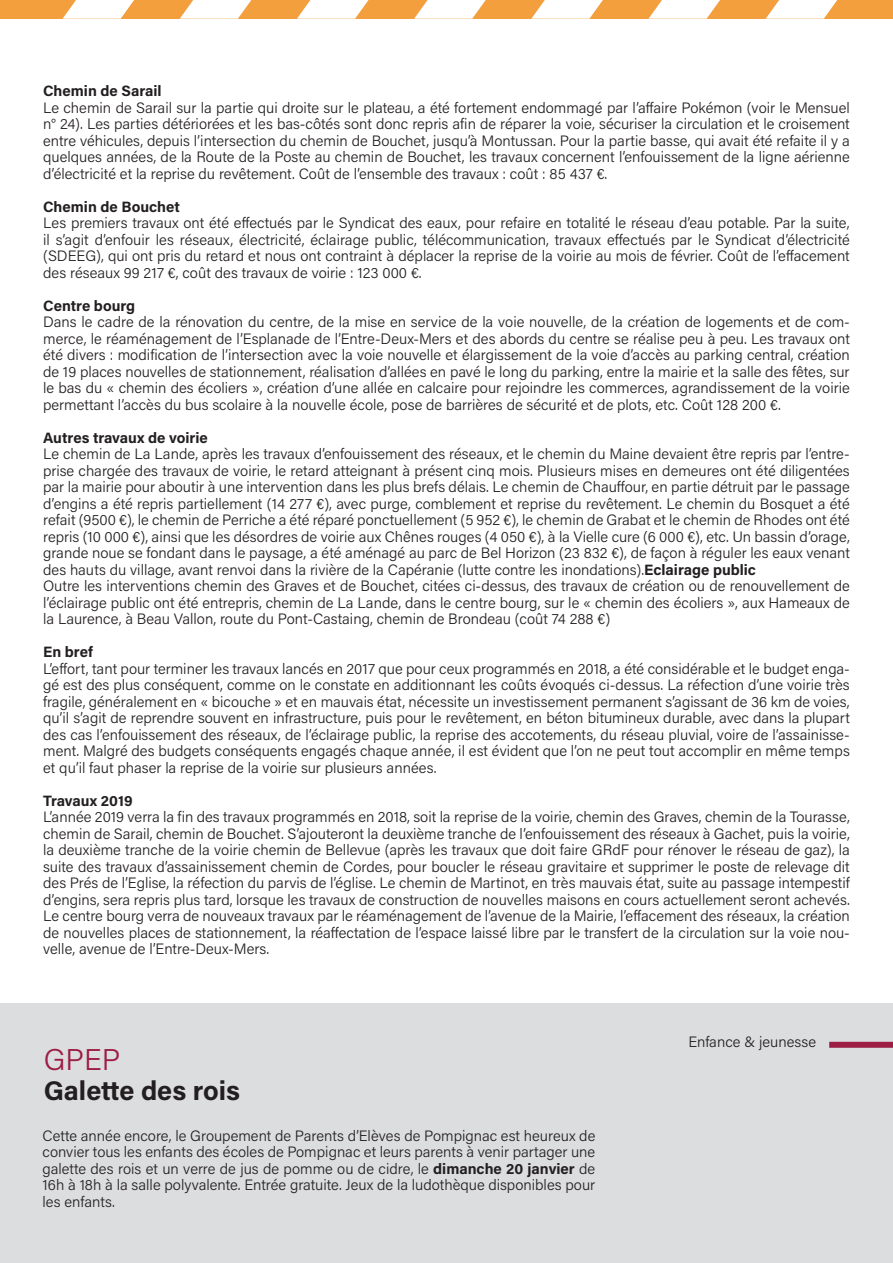
<style>
.page{position:relative;width:893px;height:1263px;background:#fff}
.page>*{position:absolute;margin:0;border:0;box-sizing:border-box;transform-origin:0 0}
.t1{font:300 30px "Acumin Pro";color:#9c1e44}
.t2{font:700 27px "Acumin Pro";color:#231f20}
.t3{font:300 15px/16.5px "Acumin Pro";color:#231f20;text-align:justify}
.t4{font:700 15px "Acumin Pro";color:#231f20}
.s1{font-weight:700}
</style>
<div class="page">
<div style="left:0;top:1003px;width:893px;height:260px;background:#dcdddf"></div>
<div style="left:829px;top:1042px;width:64px;height:6px;background:#9c1e44"></div>
<div style="left:0;top:0;width:893px;height:19px;background:#f39f3e"></div>
<svg style="left:63px;top:0;width:774px;height:19px"></svg>
<p class="t4" style="left:43px;top:80px;width:120px">Chemin de Sarail</p>
<p class="t3" style="left:43px;top:98px;width:808px">Le chemin de Sarail sur la partie qui droite sur le plateau, a été fortement endommagé par l’affaire Pokémon (voir le Mensuel n° 24). Les parties détériorées et les bas-côtés sont donc repris afin de réparer la voie, sécuriser la circulation et le croisement entre véhicules, depuis l’intersection du chemin de Bouchet, jusqu’à Montussan. Pour la partie basse, qui avait été refaite il y a quelques années, de la Route de la Poste au chemin de Bouchet, les travaux concernent l’enfouissement de la ligne aérienne d’électricité et la reprise du revêtement. Coût de l’ensemble des travaux : coût : 85 437 €.</p>
<p class="t4" style="left:43px;top:196px;width:138px">Chemin de Bouchet</p>
<p class="t3" style="left:43px;top:214px;width:808px">Les premiers travaux ont été effectués par le Syndicat des eaux, pour refaire en totalité le réseau d’eau potable. Par la suite, il s’agit d’enfouir les réseaux, électricité, éclairage public, télécommunication, travaux effectués par le Syndicat d’électricité (SDEEG), qui ont pris du retard et nous ont contraint à déplacer la reprise de la voirie au mois de février. Coût de l’effacement des réseaux 99 217 €, coût des travaux de voirie : 123 000 €.</p>
<p class="t4" style="left:43px;top:295px;width:94px">Centre bourg</p>
<p class="t3" style="left:43px;top:313px;width:808px">Dans le cadre de la rénovation du centre, de la mise en service de la voie nouvelle, de la création de logements et de com&shy;merce, le réaménagement de l’Esplanade de l’Entre-Deux-Mers et des abords du centre se réalise peu à peu. Les travaux ont été divers : modification de l’intersection avec la voie nouvelle et élargissement de la voie d’accès au parking central, création de 19 places nouvelles de stationnement, réalisation d’allées en pavé le long du parking, entre la mairie et la salle des fêtes, sur le bas du « chemin des écoliers », création d’une allée en calcaire pour rejoindre les commerces, agrandissement de la voirie permettant l’accès du bus scolaire à la nouvelle école, pose de barrières de sécurité et de plots, etc. Coût 128 200 €.</p>
<p class="t4" style="left:43px;top:427px;width:166px">Autres travaux de voirie</p>
<p class="t3" style="left:43px;top:445px;width:808px">Le chemin de La Lande, après les travaux d’enfouissement des réseaux, et le chemin du Maine devaient être repris par l’entre&shy;prise chargée des travaux de voirie, le retard atteignant à présent cinq mois. Plusieurs mises en demeures ont été diligentées par la mairie pour aboutir à une intervention dans les plus brefs délais. Le chemin de Chauffour, en partie détruit par le passage d’engins a été repris partiellement (14 277 €), avec purge, comblement et reprise du revêtement. Le chemin du Bosquet a été refait (9500 €), le chemin de Perriche a été réparé ponctuellement (5 952 €), le chemin de Grabat et le chemin de Rhodes ont été repris (10 000 €), ainsi que les désordres de voirie aux Chênes rouges (4 050 €), à la Vielle cure (6 000 €), etc. Un bassin d’orage, grande noue se fondant dans le paysage, a été aménagé au parc de Bel Horizon (23 832 €), de façon à réguler les eaux venant des hauts du village, avant renvoi dans la rivière de la Capéranie (lutte contre les inondations).<span class="s1">Eclairage public</span></p>
<p class="t3" style="left:43px;top:577px;width:808px">Outre les interventions chemin des Graves et de Bouchet, citées ci-dessus, des travaux de création ou de renouvellement de l’éclairage public ont été entrepris, chemin de La Lande, dans le centre bourg, sur le « chemin des écoliers », aux Hameaux de la Laurence, à Beau Vallon, route du Pont-Castaing, chemin de Brondeau (coût 74 288 €)</p>
<p class="t4" style="left:43px;top:641px;width:51px">En bref</p>
<p class="t3" style="left:43px;top:659px;width:808px">L’effort, tant pour terminer les travaux lancés en 2017 que pour ceux programmés en 2018, a été considérable et le budget enga&shy;gé est des plus conséquent, comme on le constate en additionnant les coûts évoqués ci-dessus. La réfection d’une voirie très fragile, généralement en « bicouche » et en mauvais état, nécessite un investissement permanent s’agissant de 36 km de voies, qu’il s’agit de reprendre souvent en infrastructure, puis pour le revêtement, en béton bitumineux durable, avec dans la plupart des cas l’enfouissement des réseaux, de l’éclairage public, la reprise des accotements, du réseau pluvial, voire de l’assainisse&shy;ment. Malgré des budgets conséquents engagés chaque année, il est évident que l’on ne peut tout accomplir en même temps et qu’il faut phaser la reprise de la voirie sur plusieurs années.</p>
<p class="t4" style="left:43px;top:790px;width:91px">Travaux 2019</p>
<p class="t3" style="left:43px;top:808px;width:808px">L’année 2019 verra la fin des travaux programmés en 2018, soit la reprise de la voirie, chemin des Graves, chemin de la Tourasse, chemin de Sarail, chemin de Bouchet. S’ajouteront la deuxième tranche de l’enfouissement des réseaux à Gachet, puis la voirie, la deuxième tranche de la voirie chemin de Bellevue (après les travaux que doit faire GRdF pour rénover le réseau de gaz), la suite des travaux d’assainissement chemin de Cordes, pour boucler le réseau gravitaire et supprimer le poste de relevage dit des Prés de l’Eglise, la réfection du parvis de l’église. Le chemin de Martinot, en très mauvais état, suite au passage intempestif d’engins, sera repris plus tard, lorsque les travaux de construction de nouvelles maisons en cours actuellement seront achevés.<br>Le centre bourg verra de nouveaux travaux par le réaménagement de l’avenue de la Mairie, l’effacement des réseaux, la création de nouvelles places de stationnement, la réaffectation de l’espace laissé libre par le transfert de la circulation sur la voie nou&shy;velle, avenue de l’Entre-Deux-Mers.</p>
<p class="t1" style="left:44px;top:1039px;width:78px">GPEP</p>
<p class="t2" style="left:44px;top:1071px;width:198px">Galette des rois</p>
<p class="t3" style="left:43px;top:1126px;width:554px">Cette année encore, le Groupement de Parents d’Elèves de Pompignac est heureux de convier tous les enfants des écoles de Pompignac et leurs parents à venir partager une galette des rois et un verre de jus de pomme ou de cidre, le <span class="s1">dimanche 20 janvier</span> de 16h à 18h à la salle polyvalente. Entrée gratuite. Jeux de la ludothèque disponibles pour les enfants.</p>
<p class="t3" style="left:688px;top:1033px;width:129px">Enfance &amp; jeunesse</p>
</div>
